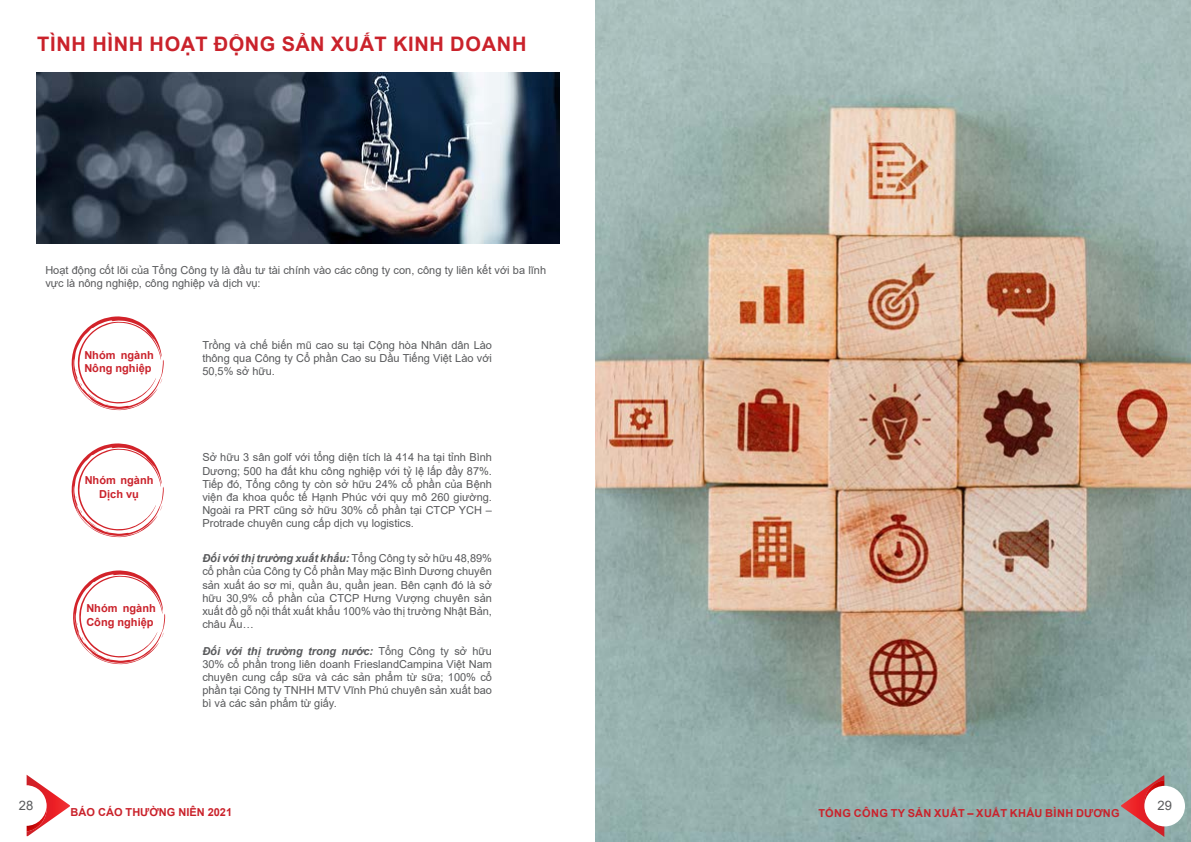
<style>
.page{position:relative;width:1191px;height:842px;background:#fff}
.page>*{position:absolute;margin:0;border:0;box-sizing:border-box;transform-origin:0 0}
.t1{font:700 20px "Arial";letter-spacing:.035em;color:#ca222b}
.t2{font:13px "Arial";color:#58595b}
.t3{font:11px/13.2px "Arial";color:#58595b;text-align:justify}
.t4{font:700 11px/13.2px "Arial";color:#ca222b}
.t5{font:700 11px "Arial";letter-spacing:.02em;color:#ca222b}
.s1{font-weight:700;font-style:italic}
</style>
<div class="page">
<svg style="left:27px;top:775px;width:43px;height:61px"></svg>
<img style="left:27px;top:785px;width:20px;height:46px">
<div style="left:6px;top:785px;width:41px;height:41px;background:#fff;border-radius:50%"></div>
<img style="left:595px;top:0;width:596px;height:842px">
<svg style="left:1121px;top:775px;width:43px;height:62px;background:#a78686"></svg>
<img style="left:1144px;top:780px;width:20px;height:46px">
<div style="left:1144px;top:786px;width:41px;height:40px;background:#fff;border-radius:50%"></div>
<svg style="left:71px;top:316px;width:93px;height:95px"></svg>
<svg style="left:71px;top:443px;width:93px;height:95px"></svg>
<svg style="left:73px;top:570px;width:92px;height:95px"></svg>
<img style="left:36px;top:73px;width:523px;height:170px">
<h1 class="t1" style="left:37px;top:29px;width:491px">TÌNH HÌNH HOẠT ĐỘNG SẢN XUẤT KINH DOANH</h1>
<p class="t3" style="left:45px;top:263px;width:502px">Hoạt động cốt lõi của Tổng Công ty là đầu tư tài chính vào các công ty con, công ty liên kết với ba lĩnh vực là nông nghiệp, công nghiệp và dịch vụ:</p>
<p class="t2" style="left:19px;top:796px;width:16px">28</p>
<p class="t4" style="left:84px;top:349px;width:71px">Nhóm ngành<br>Nông nghiệp</p>
<p class="t4" style="left:85px;top:474px;width:70px;text-align:center">Nhóm ngành<br>Dịch vụ</p>
<p class="t4" style="left:86px;top:602px;width:71px">Nhóm ngành<br>Công nghiệp</p>
<p class="t3" style="left:202px;top:338px;width:291px">Trồng và chế biến mũ cao su tại Cộng hòa Nhân dân Lào thông qua Công ty Cổ phần Cao su Dầu Tiếng Việt Lào với 50,5% sở hữu.</p>
<p class="t3" style="left:202px;top:451px;width:291px">Sở hữu 3 sân golf với tổng diện tích là 414 ha tại tỉnh Bình Dương; 500 ha đất khu công nghiệp với tỷ lệ lấp đầy 87%.<br>Tiếp đó, Tổng công ty còn sở hữu 24% cổ phần của Bệnh viện đa khoa quốc tế Hạnh Phúc với quy mô 260 giường.<br>Ngoài ra PRT cũng sở hữu 30% cổ phần tại CTCP YCH – Protrade chuyên cung cấp dịch vụ logistics.</p>
<p class="t3" style="left:202px;top:552px;width:291px"><span class="s1">Đối với thị trường xuất khẩu:</span> Tổng Công ty sở hữu 48,89% cổ phần của Công ty Cổ phần May mặc Bình Dương chuyên sản xuất áo sơ mi, quần âu, quần jean. Bên cạnh đó là sở hữu 30,9% cổ phần của CTCP Hưng Vượng chuyên sản xuất đồ gỗ nội thất xuất khẩu 100% vào thị trường Nhật Bản, châu Âu…</p>
<p class="t3" style="left:202px;top:644px;width:291px"><span class="s1">Đối với thị trường trong nước:</span> Tổng Công ty sở hữu 30% cổ phần trong liên doanh FrieslandCampina Việt Nam chuyên cung cấp sữa và các sản phẩm từ sữa; 100% cổ phần tại Công ty TNHH MTV Vĩnh Phú chuyên sản xuất bao bì và các sản phẩm từ giấy.</p>
<p class="t4" style="left:71px;top:806px;width:163px">BÁO CÁO THƯỜNG NIÊN 2021</p>
<p class="t5" style="left:818px;top:805px;width:303px">TỔNG CÔNG TY SẢN XUẤT – XUẤT KHẨU BÌNH DƯƠNG</p>
<p class="t2" style="left:1157px;top:796px;width:16px">29</p>
</div>
